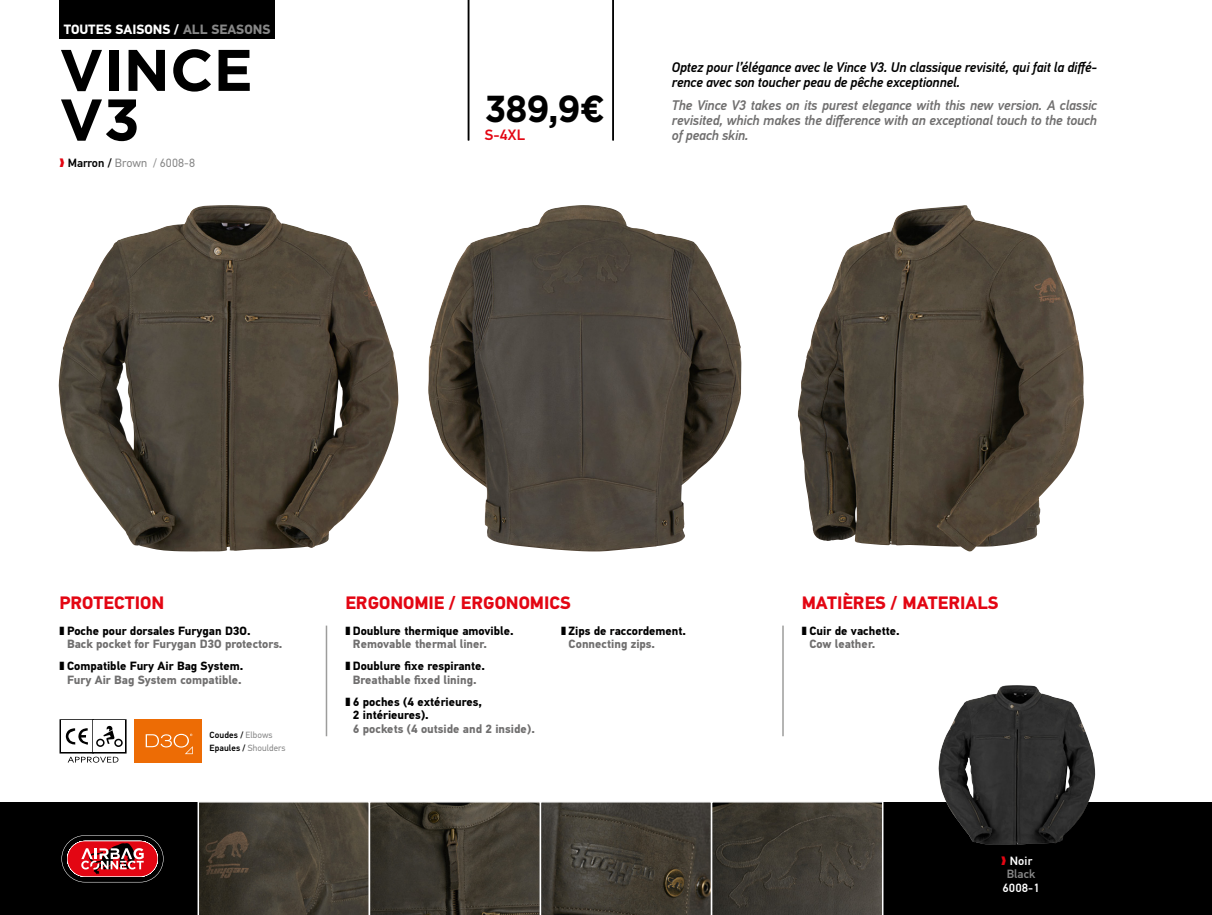
<style>
.page{position:relative;width:1212px;height:915px;background:#fff}
.page>*{position:absolute;margin:0;border:0;box-sizing:border-box;transform-origin:0 0}
.Nom_produit{font:700 58.5px/49.5px "Gotham";letter-spacing:.005em;color:#000}
.NEW_PRIX{font:700 37.5px "Gotham";color:#000;scale:.93 1}
.Descriptif_Titre{font:700 18px "PF Din Text Pro";color:#e30613}
.Taille_produit{font:500 15px "PF Din Text Pro";color:#e30613}
.Chapo_GB{font:italic 500 13.95px/15px "PF Din Text Pro";letter-spacing:-.01em;color:#706f6f;text-align:justify}
.Chapo_FR{font:italic 500 13.95px/15px "PF Din Text Pro";letter-spacing:-.01em;color:#000}
.Ligne_produit{font:700 13.5px "PF Din Text Pro";color:#fff}
.t1{font:700 12px/13.5px "PF Din Text Pro";color:#000}
.t2{font:700 12px/13.5px "PF Din Text Pro";color:#706f6f}
.Ref_produit_Couleur{font:12px "PF Din Text Pro";letter-spacing:.01em;color:#878787}
.Ref_couleur-blanc{font:500 12px "PF Din Text Pro";color:#fff}
.Ref_couleur-descript{font:500 12px "PF Din Text Pro";letter-spacing:.01em;color:#878787}
.Ref-couleur-descript{font:500 12px "PF Din Text Pro";color:#fff}
.Descri_protec_GB{font:9px "PF Din Text Pro";letter-spacing:.01em;color:#878787}
.Descri_protec_GB-2{font:500 9px "PF Din Text Pro";letter-spacing:.01em;color:#000}
.s1{color:#878787}
.s2{color:#e30613}
.s3{font-weight:500;color:#000}
.s4{color:#706f6f}
.s5{color:#000}
.s6{font-weight:400;color:#878787}
</style>
<div class="page">
<div style="left:0;top:802px;width:1212px;height:112px;background:#000"></div>
<div style="left:60px;top:0;width:215px;height:38px;background:#000"></div>
<hr style="left:468px;top:0;width:1px;height:140px;background:#000">
<hr style="left:612px;top:0;width:2px;height:140px;background:#000">
<svg style="left:198px;top:802px;width:685px;height:112px;background:#433e35"></svg>
<img style="left:798px;top:205px;width:286px;height:347px">
<img style="left:428px;top:205px;width:313px;height:346px">
<img style="left:58px;top:205px;width:340px;height:346px">
<hr style="left:326px;top:625px;width:1px;height:111px;background:#9d9d9c">
<hr style="left:782px;top:625px;width:2px;height:111px;background:#9d9d9c">
<svg style="left:60px;top:719px;width:67px;height:43px"></svg>
<div style="left:134px;top:719px;width:67px;height:43px;background:#ed6c05"></div>
<svg style="left:146px;top:733px;width:47px;height:20px"></svg>
<svg style="left:61px;top:835px;width:103px;height:47px"></svg>
<img style="left:938px;top:685px;width:157px;height:159px">
<p class="Ligne_produit" style="left:64px;top:21px;width:208px">TOUTES SAISONS / <span class="s1">ALL SEASONS</span></p>
<p class="Nom_produit" style="left:60px;top:45px;width:195px">VINCE<br>V3</p>
<p class="Ref_produit_Couleur" style="left:60px;top:156px;width:137px"><span class="s2">❱</span> <span class="s3">Marron /</span> Brown / 6008-8</p>
<p class="NEW_PRIX" style="left:485px;top:83px;width:131px">389,9€</p>
<p class="Taille_produit" style="left:485px;top:126px;width:42px">S-4XL</p>
<p class="Chapo_FR" style="left:672px;top:59px;width:427px">Optez pour l’élégance avec le Vince V3. Un classique revisité, qui fait la diffé&shy;rence avec son toucher peau de pêche exceptionnel.</p>
<p class="Chapo_GB" style="left:672px;top:98px;width:427px">The Vince V3 takes on its purest elegance with this new version. A classic revisited, which makes the difference with an exceptional touch to the touch of peach skin.</p>
<p class="Descriptif_Titre" style="left:60px;top:592px;width:106px">PROTECTION</p>
<p class="Descriptif_Titre" style="left:345px;top:592px;width:227px">ERGONOMIE / ERGONOMICS</p>
<p class="t1" style="left:353px;top:623px;width:162px;text-indent:-8px">❚ Doublure thermique amovible.<br><span class="s4">Removable thermal liner.</span></p>
<p class="t1" style="left:345px;top:658px;width:141px;text-align:center">❚ Doublure fixe respirante.<br><span class="s4">Breathable fixed lining.</span></p>
<p class="t1" style="left:353px;top:694px;width:184px;text-indent:-8px">❚ 6 poches (4 extérieures,<br>2 intérieures).<br><span class="s4">6 pockets (4 outside and 2 inside).</span></p>
<p class="t2" style="left:67px;top:623px;width:217px;text-indent:-8px"><span class="s5">❚ Poche pour dorsales Furygan D3O.<br></span>Back pocket for Furygan D3O protectors.</p>
<p class="t1" style="left:60px;top:658px;width:185px;text-align:center">❚ Compatible Fury Air Bag System.<br><span class="s4">Fury Air Bag System compatible.</span></p>
<p class="t1" style="left:569px;top:623px;width:119px;text-indent:-8px">❚ Zips de raccordement.<br><span class="s4">Connecting zips.</span></p>
<p class="Descri_protec_GB-2" style="left:209px;top:729px;width:65px">Coudes / <span class="s6">Elbows</span></p>
<p class="Descri_protec_GB" style="left:209px;top:742px;width:78px"><span class="s3">Epaules /</span> Shoulders</p>
<p class="Descriptif_Titre" style="left:802px;top:592px;width:198px">MATIÈRES / MATERIALS</p>
<p class="t1" style="left:809px;top:623px;width:92px;text-indent:-8px">❚ Cuir de vachette.<br><span class="s4">Cow leather.</span></p>
<p class="Ref-couleur-descript" style="left:1001px;top:853px;width:33px"><span class="s2">❱</span> Noir</p>
<p class="Ref_couleur-descript" style="left:998px;top:866px;width:39px"><span class="s5">❱</span> Black</p>
<p class="Ref_couleur-blanc" style="left:994px;top:880px;width:47px"><span class="s5">❱</span> 6008-1</p>
</div>
